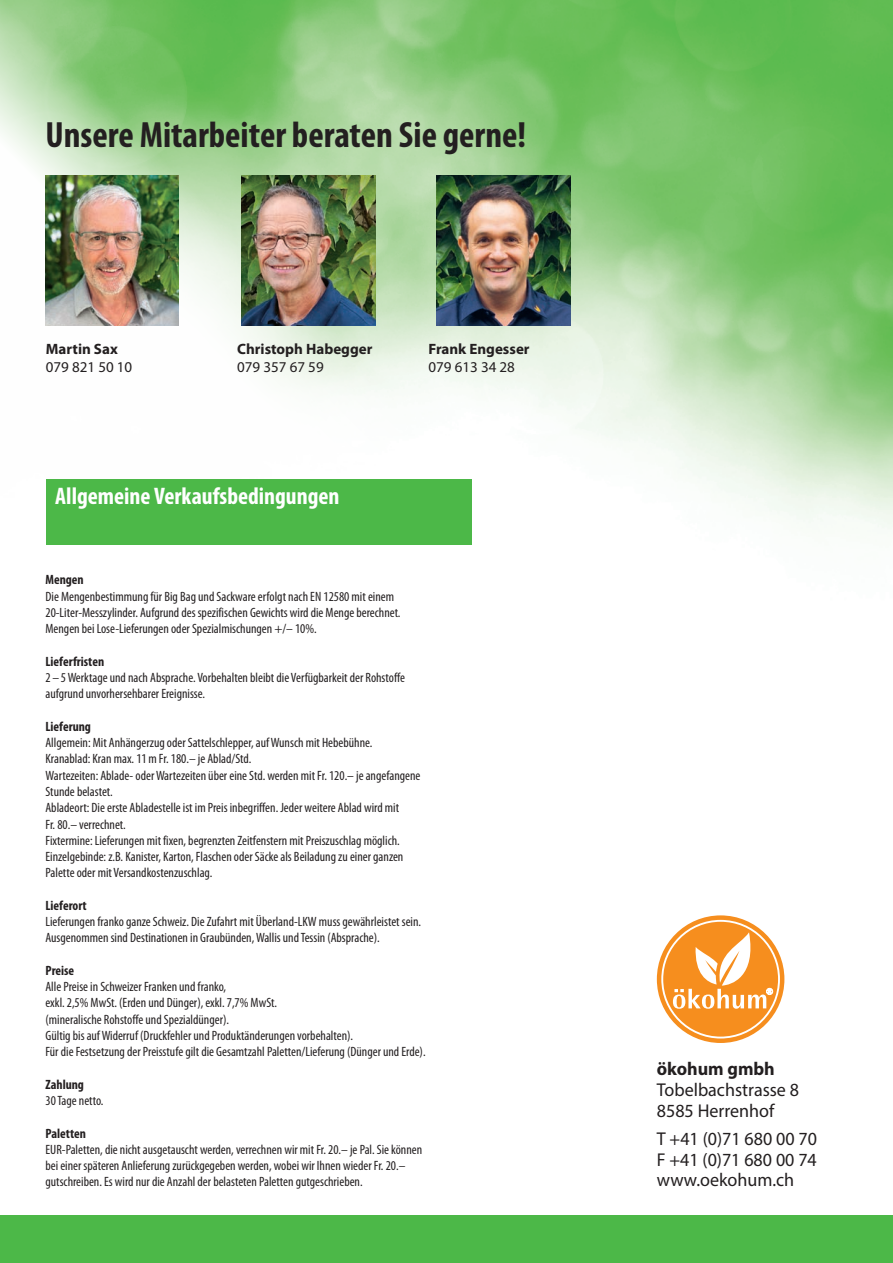
<style>
.page{position:relative;width:893px;height:1263px;background:#fff}
.page>*{position:absolute;margin:0;border:0;box-sizing:border-box;transform-origin:0 0}
.Seitentitel{font:700 condensed 36.6px "Myriad Pro";color:#231f20}
.Seitentitel-2{font:700 condensed 24px "Myriad Pro";color:#fff}
.t1{font:18.6px "Myriad Pro";color:#231f20}
.t2{font:700 18.6px "Myriad Pro";color:#231f20}
.t3{font:700 15px "Myriad Pro";color:#231f20}
.t4{font:15px "Myriad Pro";color:#231f20}
._04_Grundschrift{font:condensed 13.5px/16.2px "Myriad Pro";color:#231f20}
._04_Grundschrift-2{font:700 condensed 13.5px "Myriad Pro";color:#231f20}
</style>
<div class="page">
<img style="left:0;top:0;width:893px;height:545px">
<img style="left:241px;top:176px;width:134px;height:149px">
<img style="left:437px;top:176px;width:134px;height:149px">
<img style="left:46px;top:176px;width:133px;height:149px">
<div style="left:0;top:1215px;width:893px;height:48px;background:#4cb848"></div>
<div style="left:46px;top:479px;width:425px;height:66px;background:#4cb848"></div>
<svg style="left:657px;top:915px;width:127px;height:128px;background:#f69832"></svg>
<div style="left:661px;top:920px;width:119px;height:118px;border:2px solid #fff;border-radius:50%"></div>
<svg style="left:673px;top:932px;width:100px;height:77px"></svg>
<p class="Seitentitel" style="left:45px;top:111px;width:482px">Unsere Mitarbeiter beraten Sie gerne!</p>
<p class="t3" style="left:46px;top:339px;width:74px">Martin Sax</p>
<p class="t4" style="left:46px;top:358px;width:88px">079 821 50 10</p>
<p class="t3" style="left:237px;top:339px;width:137px">Christoph Habegger</p>
<p class="t4" style="left:237px;top:358px;width:88px">079 357 67 59</p>
<p class="Seitentitel-2" style="left:55px;top:481px;width:286px">Allgemeine Verkaufsbedingungen</p>
<p class="t3" style="left:428px;top:339px;width:103px">Frank Engesser</p>
<p class="t4" style="left:428px;top:358px;width:88px">079 613 34 28</p>
<p class="_04_Grundschrift-2" style="left:45px;top:571px;width:40px">Mengen</p>
<p class="_04_Grundschrift" style="left:45px;top:588px;width:357px">Die Mengenbestimmung für Big Bag und Sackware erfolgt nach EN 12580 mit einem<br>20-Liter-Messzylinder. Aufgrund des spezifischen Gewichts wird die Menge berechnet.<br>Mengen bei Lose-Lieferungen oder Spezialmischungen +/– 10%.</p>
<p class="_04_Grundschrift-2" style="left:45px;top:653px;width:60px">Lieferfristen</p>
<p class="_04_Grundschrift" style="left:45px;top:669px;width:361px">2 –5 Werktage und nach Absprache. Vorbehalten bleibt die Verfügbarkeit der Rohstoffe aufgrund unvorhersehbarer Ereignisse.</p>
<p class="_04_Grundschrift-2" style="left:45px;top:718px;width:47px">Lieferung</p>
<p class="_04_Grundschrift" style="left:45px;top:734px;width:329px">Allgemein: Mit Anhängerzug oder Sattelschlepper, auf Wunsch mit Hebebühne.</p>
<p class="_04_Grundschrift" style="left:45px;top:751px;width:207px">Kranablad: Kran max. 11m Fr. 180.– je Ablad/Std.</p>
<p class="_04_Grundschrift" style="left:45px;top:767px;width:376px">Wartezeiten: Ablade- oder Wartezeiten über eine Std. werden mit Fr. 120.– je angefangene<br>Stunde belastet.</p>
<p class="_04_Grundschrift" style="left:45px;top:799px;width:355px">Abladeort: Die erste Abladestelle ist im Preis inbegriffen. Jeder weitere Ablad wird mit<br>Fr. 80.– verrechnet.</p>
<p class="_04_Grundschrift" style="left:45px;top:832px;width:356px">Fixtermine: Lieferungen mit fixen, begrenzten Zeitfenstern mit Preiszuschlag möglich.</p>
<p class="_04_Grundschrift" style="left:45px;top:848px;width:359px">Einzelgebinde: z.B. Kanister, Karton, Flaschen oder Säcke als Beiladung zu einer ganzen<br>Palette oder mit Versandkostenzuschlag.</p>
<p class="_04_Grundschrift-2" style="left:45px;top:897px;width:43px">Lieferort</p>
<p class="_04_Grundschrift" style="left:45px;top:913px;width:377px">Lieferungen franko ganze Schweiz. Die Zufahrt mit Überland-LKW muss gewährleistet sein.</p>
<p class="_04_Grundschrift" style="left:45px;top:930px;width:336px">Ausgenommen sind Destinationen in Graubünden, Wallis und Tessin (Absprache).</p>
<p class="_04_Grundschrift-2" style="left:45px;top:962px;width:30px">Preise</p>
<p class="_04_Grundschrift" style="left:45px;top:978px;width:182px">Alle Preise in Schweizer Franken und franko,</p>
<p class="_04_Grundschrift" style="left:45px;top:995px;width:233px">exkl. 2,5% MwSt. (Erden und Dünger), exkl. 7,7% MwSt. (mineralische Rohstoffe und Spezialdünger).</p>
<p class="_04_Grundschrift" style="left:45px;top:1027px;width:309px">Gültig bis auf Widerruf (Druckfehler und Produktänderungen vorbehalten).</p>
<p class="_04_Grundschrift" style="left:45px;top:1043px;width:382px">Für die Festsetzung der Preisstufe gilt die Gesamtzahl Paletten/Lieferung (Dünger und Erde).</p>
<p class="_04_Grundschrift-2" style="left:45px;top:1076px;width:40px">Zahlung</p>
<p class="_04_Grundschrift" style="left:45px;top:1092px;width:59px">30 Tage netto.</p>
<p class="_04_Grundschrift-2" style="left:45px;top:1125px;width:42px">Paletten</p>
<p class="_04_Grundschrift" style="left:45px;top:1141px;width:378px">EUR-Paletten, die nicht ausgetauscht werden, verrechnen wir mit Fr. 20.– je Pal. Sie können bei einer späteren Anlieferung zurückgegeben werden, wobei wir Ihnen wieder Fr. 20.– gutschreiben. Es wird nur die Anzahl der belasteten Paletten gutgeschrieben.</p>
<p class="t2" style="left:657px;top:1057px;width:120px">ökohum gmbh</p>
<p class="t1" style="left:657px;top:1078px;width:144px">Tobelbachstrasse 8</p>
<p class="t1" style="left:657px;top:1099px;width:119px">8585 Herrenhof</p>
<p class="t1" style="left:657px;top:1127px;width:162px">T +41 (0)71 680 00 70</p>
<p class="t1" style="left:657px;top:1148px;width:161px">F +41 (0)71 680 00 74</p>
<p class="t1" style="left:657px;top:1169px;width:139px">www.oekohum.ch</p>
</div>
